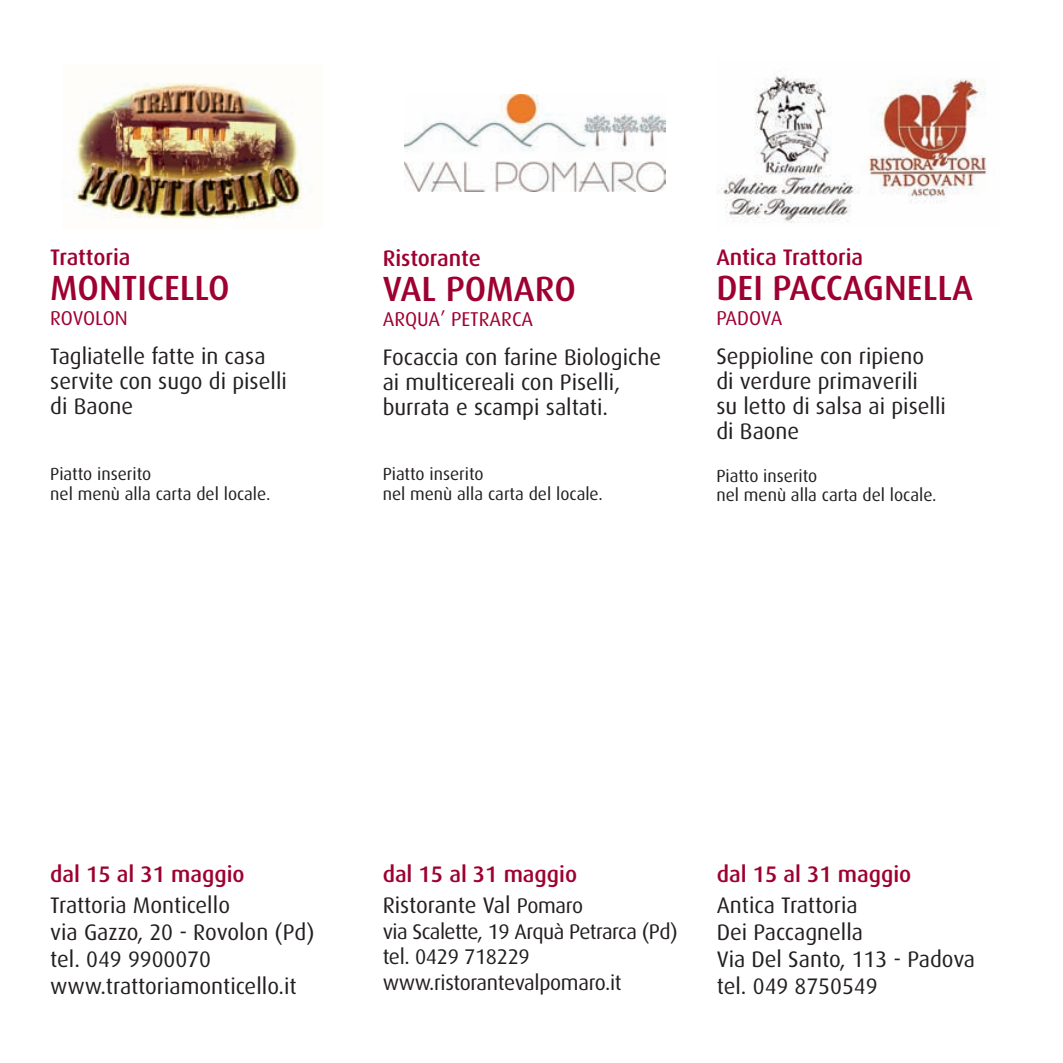
<style>
.page{position:relative;width:1063px;height:1063px;background:#fff}
.page>*{position:absolute;margin:0;border:0;box-sizing:border-box;transform-origin:0 0}
.t1{font:500 35px "Dax";color:#9e0131}
.t2{font:22.5px/25px "Dax";color:#231f20}
.t3{font:500 22.5px/30.5px "Dax";color:#9e0131}
.t4{font:21.25px/25.5px "Dax";letter-spacing:-.025em;color:#231f20}
.t5{font:20px "Dax";letter-spacing:-.005em;color:#9e0131}
.t6{font:17.5px/20px "Dax";color:#231f20}
.s1{font-weight:400;color:#231f20}
.s2{font-weight:400;font-size:21.25px;color:#231f20}
</style>
<div class="page">
<img style="left:73px;top:82px;width:229px;height:138px">
<img style="left:404px;top:95px;width:262px;height:97px">
<img style="left:718px;top:70px;width:269px;height:153px">
<p class="t3" style="left:50px;top:243px;width:82px">Trattoria</p>
<h1 class="t1" style="left:50px;top:272px;width:181px">MONTICELLO</h1>
<p class="t5" style="left:50px;top:309px;width:79px">ROVOLON</p>
<p class="t2" style="left:50px;top:345px;width:238px">Tagliatelle fatte in casa servite con sugo di piselli di Baone</p>
<p class="t6" style="left:50px;top:465px;width:222px">Piatto inserito<br>nel menù alla carta del locale.</p>
<p class="t3" style="left:383px;top:244px;width:100px">Ristorante</p>
<h1 class="t1" style="left:383px;top:274px;width:195px">VAL POMARO</h1>
<p class="t5" style="left:383px;top:310px;width:152px">ARQUA’ PETRARCA</p>
<p class="t2" style="left:383px;top:346px;width:280px">Focaccia con farine Biologiche ai multicereali con Piselli, burrata e scampi saltati.</p>
<p class="t6" style="left:383px;top:465px;width:222px">Piatto inserito<br>nel menù alla carta del locale.</p>
<p class="t3" style="left:716px;top:243px;width:148px">Antica Trattoria</p>
<h1 class="t1" style="left:716px;top:272px;width:258px">DEI PACCAGNELLA</h1>
<p class="t5" style="left:716px;top:309px;width:68px">PADOVA</p>
<p class="t2" style="left:716px;top:345px;width:231px">Seppioline con ripieno di verdure primaverili<br>su letto di salsa ai piselli di Baone</p>
<p class="t6" style="left:716px;top:467px;width:222px;line-height:19px">Piatto inserito<br>nel menù alla carta del locale.</p>
<p class="t3" style="left:50px;top:861px;width:196px">dal 15 al 31 maggio</p>
<p class="t2" style="left:50px;top:893px;width:266px;line-height:27px">Trattoria Monticello<br>via Gazzo, 20 - Rovolon (Pd) tel. 049 9900070 www.trattoriamonticello.it</p>
<p class="t3" style="left:383px;top:861px;width:202px">dal 15 al 31 maggio<br><span class="s1">Ristorante Val</span> <span class="s2">Pomaro</span></p>
<p class="t4" style="left:383px;top:920px;width:297px">via Scalette, 19 Arquà Petrarca (Pd) tel. 0429 718229 www.ristorantevalpomaro.it</p>
<p class="t3" style="left:717px;top:861px;width:196px">dal 15 al 31 maggio</p>
<p class="t2" style="left:717px;top:893px;width:260px;line-height:27px">Antica Trattoria<br>Dei Paccagnella<br>Via Del Santo, 113 - Padova tel. 049 8750549</p>
</div>
